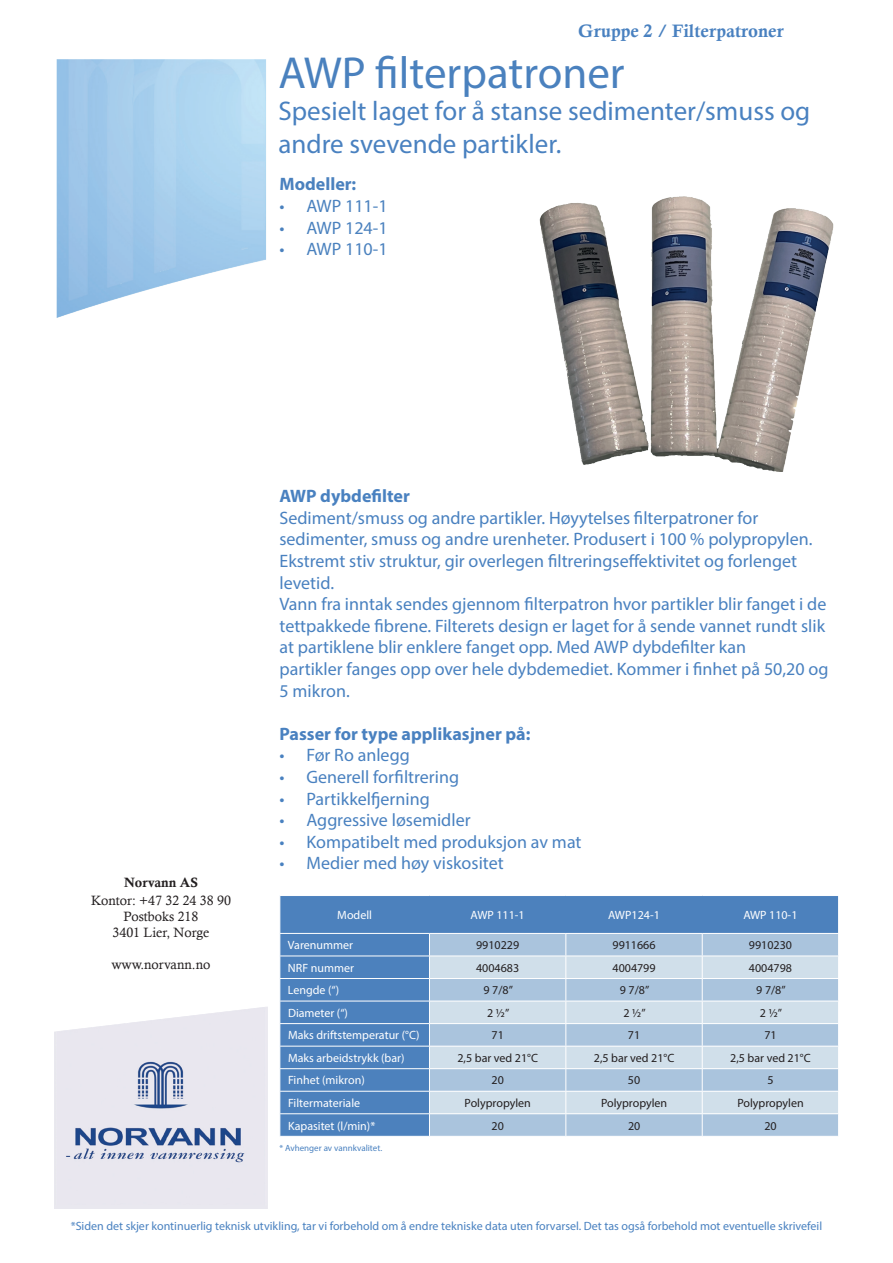
<style>
.page{position:relative;width:893px;height:1263px;background:#fff}
.page>*{position:absolute;margin:0;border:0;box-sizing:border-box;transform-origin:0 0}
.t1{font:45px "Myriad Pro";color:#4a81be}
.t2{font:27px/32.4px "Myriad Pro";color:#4981c0}
.t3{font:18px/21.6px "Myriad Pro";color:#4981c0}
.t4{font:700 18px "Myriad Pro";color:#4981c0}
.t5{font:18px "Myriad Pro";color:#4a81be}
.t6{font:18px "Calis MT Bol";color:#4981c0}
.t7{font:700 18px "Myriad Pro";color:#4a81be}
.t8{font:13.5px/16.2px "Calisto";color:#231f20;text-align:center}
.t9{font:13.5px "Calis MT Bol";color:#231f20}
.t10{font:12px "Myriad Pro";color:#fff}
.t11{font:12px "Myriad Pro";color:#231f20}
.t12{font:12px "Myriad Pro";color:#4981c0}
.t13{font:9px "Myriad Pro";color:#4981c0}
</style>
<div class="page">
<img style="left:56px;top:59px;width:210px;height:259px">
<img style="left:54px;top:1007px;width:214px;height:202px">
<img style="left:539px;top:196px;width:295px;height:275px">
<div style="left:280px;top:896px;width:558px;height:240px;background:#4c81bd"></div>
<div style="left:430px;top:934px;width:408px;height:202px;background:#aac4dd"></div>
<svg style="left:430px;top:956px;width:408px;height:157px;fill:#d0dfea"></svg>
<hr style="left:279px;top:933px;width:150px;height:1px;background:#fff">
<hr style="left:429px;top:933px;width:137px;height:1px;background:#fff">
<hr style="left:566px;top:933px;width:136px;height:1px;background:#fff">
<hr style="left:702px;top:933px;width:137px;height:1px;background:#fff">
<hr style="left:279px;top:955px;width:150px;height:1px;background:#fff">
<hr style="left:429px;top:955px;width:137px;height:1px;background:#fff">
<hr style="left:566px;top:955px;width:136px;height:1px;background:#fff">
<hr style="left:702px;top:955px;width:137px;height:1px;background:#fff">
<hr style="left:279px;top:978px;width:150px;height:1px;background:#fff">
<hr style="left:429px;top:978px;width:137px;height:1px;background:#fff">
<hr style="left:566px;top:978px;width:136px;height:1px;background:#fff">
<hr style="left:702px;top:978px;width:137px;height:1px;background:#fff">
<hr style="left:279px;top:1001px;width:150px;height:1px;background:#fff">
<hr style="left:429px;top:1001px;width:137px;height:1px;background:#fff">
<hr style="left:566px;top:1001px;width:136px;height:1px;background:#fff">
<hr style="left:702px;top:1001px;width:137px;height:1px;background:#fff">
<hr style="left:279px;top:1023px;width:150px;height:1px;background:#fff">
<hr style="left:429px;top:1023px;width:137px;height:1px;background:#fff">
<hr style="left:566px;top:1023px;width:136px;height:1px;background:#fff">
<hr style="left:702px;top:1023px;width:137px;height:1px;background:#fff">
<hr style="left:279px;top:1046px;width:150px;height:1px;background:#fff">
<hr style="left:429px;top:1046px;width:137px;height:1px;background:#fff">
<hr style="left:566px;top:1046px;width:136px;height:1px;background:#fff">
<hr style="left:702px;top:1046px;width:137px;height:1px;background:#fff">
<hr style="left:279px;top:1068px;width:150px;height:1px;background:#fff">
<hr style="left:429px;top:1068px;width:137px;height:1px;background:#fff">
<hr style="left:566px;top:1068px;width:136px;height:1px;background:#fff">
<hr style="left:702px;top:1068px;width:137px;height:1px;background:#fff">
<hr style="left:279px;top:1091px;width:150px;height:1px;background:#fff">
<hr style="left:429px;top:1091px;width:137px;height:1px;background:#fff">
<hr style="left:566px;top:1091px;width:136px;height:1px;background:#fff">
<hr style="left:702px;top:1091px;width:137px;height:1px;background:#fff">
<hr style="left:279px;top:1113px;width:150px;height:1px;background:#fff">
<hr style="left:429px;top:1113px;width:137px;height:1px;background:#fff">
<hr style="left:566px;top:1113px;width:136px;height:1px;background:#fff">
<hr style="left:702px;top:1113px;width:137px;height:1px;background:#fff">
<svg style="left:279px;top:955px;width:1px;height:160px"></svg>
<svg style="left:429px;top:934px;width:1px;height:202px"></svg>
<svg style="left:565px;top:934px;width:1px;height:202px"></svg>
<svg style="left:702px;top:934px;width:1px;height:202px"></svg>
<p class="t6" style="left:578px;top:21px;width:207px">Gruppe 2 / Filterpatroner</p>
<h1 class="t1" style="left:279px;top:45px;width:348px">AWP filterpatroner</h1>
<h2 class="t2" style="left:279px;top:94px;width:533px">Spesielt laget for å stanse sedimenter/smuss og andre svevende partikler.</h2>
<p class="t7" style="left:279px;top:173px;width:78px">Modeller:</p>
<p class="t5" style="left:279px;top:195px;width:110px">• AWP 111-1</p>
<p class="t5" style="left:279px;top:216px;width:110px">• AWP 124-1</p>
<p class="t5" style="left:279px;top:238px;width:110px">• AWP 110-1</p>
<p class="t9" style="left:124px;top:874px;width:75px">Norvann AS</p>
<p class="t8" style="left:91px;top:892px;width:141px">Kontor: +47 32 24 38 90<br>Postboks 218<br>3401 Lier, Norge</p>
<p class="t8" style="left:111px;top:956px;width:101px">www.norvann.no</p>
<p class="t4" style="left:279px;top:484px;width:132px">AWP dybdefilter</p>
<p class="t3" style="left:279px;top:507px;width:550px">Sediment/smuss og andre partikler. Høyytelses filterpatroner for sedimenter, smuss og andre urenheter. Produsert i 100 % polypropylen.<br>Ekstremt stiv struktur, gir overlegen filtreringseffektivitet og forlenget levetid.<br>Vann fra inntak sendes gjennom filterpatron hvor partikler blir fanget i de tettpakkede fibrene. Filterets design er laget for å sende vannet rundt slik at partiklene blir enklere fanget opp. Med AWP dybdefilter kan<br>partikler fanges opp over hele dybdemediet. Kommer i finhet på 50,20 og 5 mikron.</p>
<p class="t4" style="left:279px;top:722px;width:252px">Passer for type applikasjner på:</p>
<p class="t3" style="left:279px;top:744px;width:132px">• Før Ro anlegg</p>
<p class="t3" style="left:279px;top:766px;width:181px">• Generell forfiltrering</p>
<p class="t3" style="left:279px;top:787px;width:152px">• Partikkelfjerning</p>
<p class="t3" style="left:279px;top:809px;width:193px">• Aggressive løsemidler</p>
<p class="t3" style="left:279px;top:831px;width:304px">• Kompatibelt med produksjon av mat</p>
<p class="t3" style="left:279px;top:852px;width:226px">• Medier med høy viskositet</p>
<p class="t10" style="left:337px;top:907px;width:36px">Modell</p>
<p class="t10" style="left:471px;top:907px;width:56px">AWP 111-1</p>
<p class="t10" style="left:608px;top:907px;width:53px">AWP124-1</p>
<p class="t10" style="left:743px;top:907px;width:56px">AWP 110-1</p>
<p class="t10" style="left:288px;top:938px;width:67px">Varenummer</p>
<p class="t11" style="left:476px;top:938px;width:45px">9910229</p>
<p class="t11" style="left:612px;top:938px;width:45px">9911666</p>
<p class="t11" style="left:749px;top:938px;width:45px">9910230</p>
<p class="t10" style="left:288px;top:960px;width:67px">NRF nummer</p>
<p class="t11" style="left:476px;top:960px;width:45px">4004683</p>
<p class="t11" style="left:612px;top:960px;width:45px">4004799</p>
<p class="t11" style="left:749px;top:960px;width:45px">4004798</p>
<p class="t10" style="left:288px;top:983px;width:53px">Lengde (“)</p>
<p class="t11" style="left:483px;top:983px;width:31px">9 7/8”</p>
<p class="t11" style="left:620px;top:983px;width:31px">9 7/8”</p>
<p class="t11" style="left:756px;top:983px;width:31px">9 7/8”</p>
<p class="t10" style="left:288px;top:1005px;width:62px">Diameter (“)</p>
<p class="t11" style="left:487px;top:1005px;width:24px">2 ½”</p>
<p class="t11" style="left:624px;top:1005px;width:24px">2 ½”</p>
<p class="t11" style="left:760px;top:1005px;width:24px">2 ½”</p>
<p class="t10" style="left:288px;top:1028px;width:133px">Maks driftstemperatur (°C)</p>
<p class="t11" style="left:492px;top:1028px;width:14px">71</p>
<p class="t11" style="left:628px;top:1028px;width:14px">71</p>
<p class="t11" style="left:764px;top:1028px;width:14px">71</p>
<p class="t10" style="left:288px;top:1050px;width:118px">Maks arbeidstrykk (bar)</p>
<p class="t11" style="left:457px;top:1050px;width:82px">2,5 bar ved 21°C</p>
<p class="t11" style="left:594px;top:1050px;width:82px">2,5 bar ved 21°C</p>
<p class="t11" style="left:730px;top:1050px;width:82px">2,5 bar ved 21°C</p>
<p class="t10" style="left:288px;top:1073px;width:78px">Finhet (mikron)</p>
<p class="t11" style="left:492px;top:1073px;width:14px">20</p>
<p class="t11" style="left:628px;top:1073px;width:14px">50</p>
<p class="t11" style="left:767px;top:1073px;width:8px">5</p>
<p class="t10" style="left:288px;top:1095px;width:74px">Filtermateriale</p>
<p class="t11" style="left:465px;top:1095px;width:68px">Polypropylen</p>
<p class="t11" style="left:601px;top:1095px;width:68px">Polypropylen</p>
<p class="t11" style="left:737px;top:1095px;width:68px">Polypropylen</p>
<p class="t10" style="left:288px;top:1118px;width:89px">Kapasitet (l/min)*</p>
<p class="t11" style="left:492px;top:1118px;width:14px">20</p>
<p class="t11" style="left:628px;top:1118px;width:14px">20</p>
<p class="t11" style="left:764px;top:1118px;width:14px">20</p>
<p class="t13" style="left:279px;top:1143px;width:104px">* Avhenger av vannkvalitet.</p>
<p class="t12" style="left:71px;top:1218px;width:753px">*Siden det skjer kontinuerlig teknisk utvikling, tar vi forbehold om å endre tekniske data uten forvarsel. Det tas også forbehold mot eventuelle skrivefeil</p>
</div>
